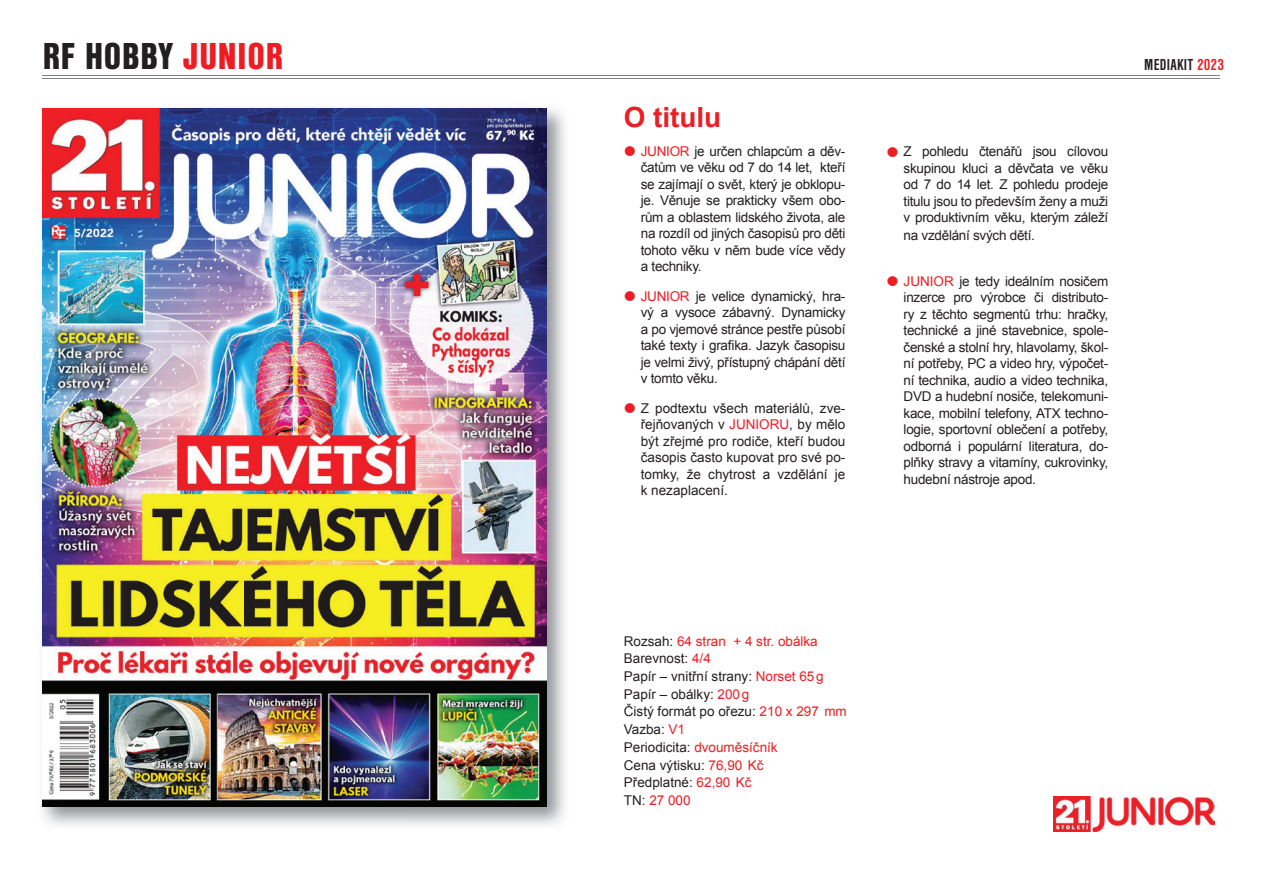
<style>
.page{position:relative;width:1263px;height:893px;background:#fff}
.page>*{position:absolute;margin:0;border:0;box-sizing:border-box;transform-origin:0 0}
.t1{font:39px "Nimbus Sans DOT Blac Cond";letter-spacing:.02em;color:#231f20}
.t2{font:700 27.75px "Arial";color:#ee1d23}
.t3{font:700 condensed 16.5px "Nimbus Sans DOT";letter-spacing:.015em;color:#231f20}
.t4{font:13.5px/16.5px "Arial";letter-spacing:-.02em;color:#231f20;text-align:justify}
.t5{font:13.5px/17.7px "Arial";color:#231f20}
.s1{color:#ee1d23}
.s2{font-weight:700;font-size:34.65px;color:#ee1d23}
</style>
<div class="page">
<img style="left:42px;top:108px;width:523px;height:718px">
<img style="left:43px;top:108px;width:503px;height:698px">
<hr style="left:43px;top:75px;width:1177px;height:1px;background:#808285">
<hr style="left:43px;top:78px;width:1177px;height:1px;background:#808285">
<img style="left:1054px;top:796px;width:160px;height:35px">
<h1 class="t1" style="left:43px;top:33px;width:242px">RF HOBBY <span class="s1">JUNIOR</span></h1>
<h2 class="t2" style="left:624px;top:99px;width:99px">O titulu</h2>
<p class="t4" style="left:641px;top:143px;width:206px;text-indent:-17px"><span class="s2">•</span> <span class="s1">JUNIOR</span> je určen chlapcům a děv&shy;čatům ve věku od 7 do 14 let, kteří se zajímají o svět, který je obklopu&shy;je. Věnuje se prakticky všem obo&shy;rům a oblastem lidského života, ale na rozdíl od jiných časopisů pro děti tohoto věku v něm bude více vědy a techniky.</p>
<p class="t4" style="left:641px;top:288px;width:206px;text-indent:-17px"><span class="s2">•</span> <span class="s1">JUNIOR</span> je velice dynamický, hra&shy;vý a vysoce zábavný. Dynamicky a po vjemové stránce pestře působí také texty i grafika. Jazyk časopisu je velmi živý, přístupný chápání dětí v tomto věku.</p>
<p class="t4" style="left:641px;top:400px;width:206px;text-indent:-17px"><span class="s2">•</span> Z podtextu všech materiálů, zve&shy;řejňovaných v <span class="s1">JUNIORU</span>, by mělo být zřejmé pro rodiče, kteří budou časopis často kupovat pro své po&shy;tomky, že chytrost a vzdělání je k nezaplacení.</p>
<p class="t4" style="left:903px;top:143px;width:206px;text-indent:-17px"><span class="s2">•</span> Z pohledu čtenářů jsou cílovou skupinou kluci a děvčata ve věku od 7 do 14 let. Z pohledu prodeje titulu jsou to především ženy a muži v produktivním věku, kterým záleží</p>
<p class="t4" style="left:903px;top:227px;width:133px">na vzdělání svých dětí.</p>
<p class="t4" style="left:903px;top:273px;width:206px;text-indent:-17px"><span class="s2">•</span> <span class="s1">JUNIOR</span> je tedy ideálním nosičem inzerce pro výrobce či distributo&shy;ry z těchto segmentů trhu: hračky, technické a jiné stavebnice, spole&shy;čenské a stolní hry, hlavolamy, škol&shy;ní potřeby, PC a video hry, výpočet&shy;ní technika, audio a video technika, DVD a hudební nosiče, telekomuni&shy;kace, mobilní telefony, ATX techno&shy;logie, sportovní oblečení a potřeby, odborná i populární literatura, do&shy;plňky stravy a vitamíny, cukrovinky, hudební nástroje apod.</p>
<p class="t3" style="left:1144px;top:56px;width:81px">MEDIAKIT <span class="s1">2023</span></p>
<p class="t5" style="left:624px;top:632px;width:225px">Rozsah: <span class="s1">64 stran + 4 str. obálka<br></span>Barevnost: <span class="s1">4/4<br></span>Papír – vnitřní strany: <span class="s1">Norset 65 g<br></span>Papír – obálky: <span class="s1">200 g<br></span>Čistý formát po ořezu: <span class="s1">210 x 297 mm<br></span>Vazba: <span class="s1">V1<br></span>Periodicita: <span class="s1">dvouměsíčník<br></span>Cena výtisku: <span class="s1">76,90 Kč<br></span>Předplatné: <span class="s1">62,90 Kč<br></span>TN: <span class="s1">27 000</span></p>
</div>
